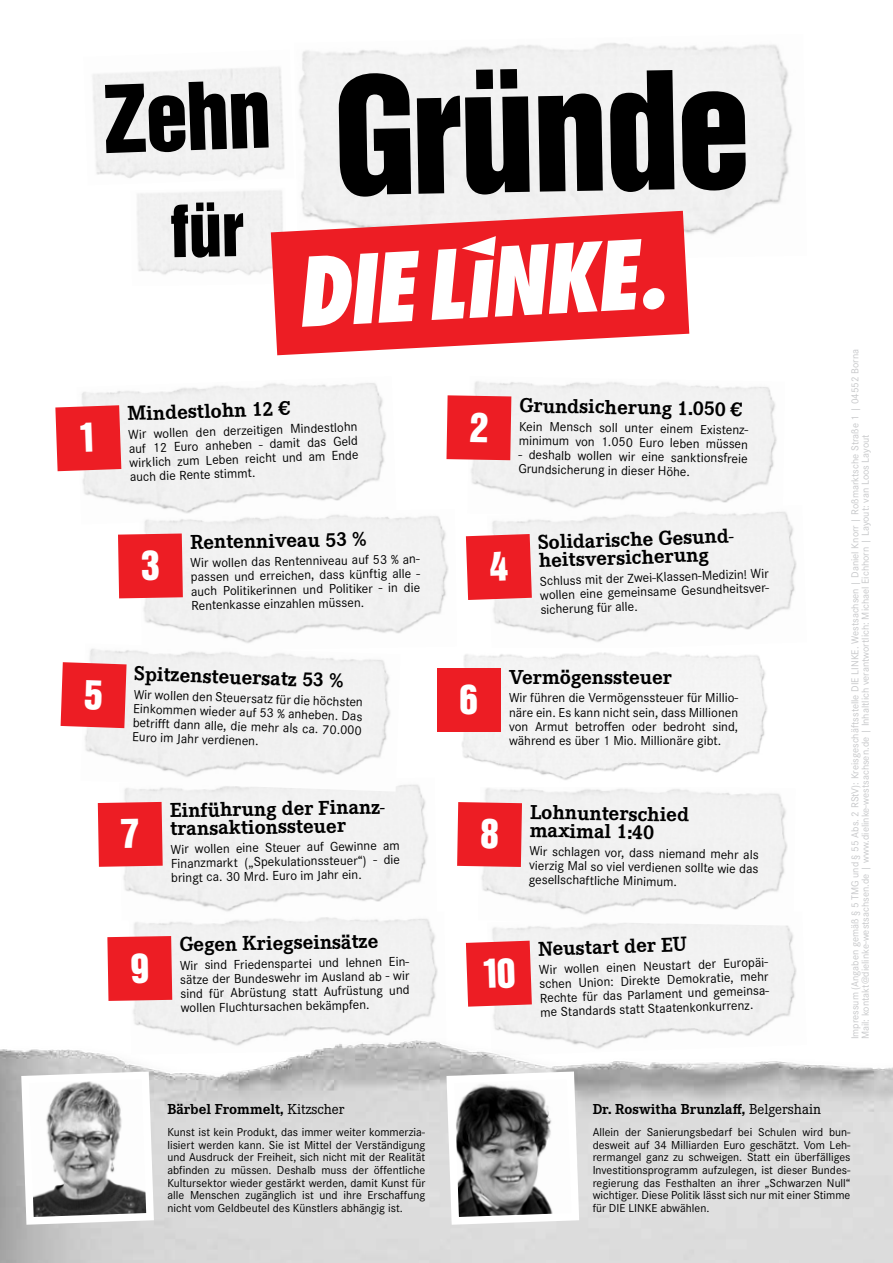
<style>
.page{position:relative;width:893px;height:1263px;background:#fff}
.page>*{position:absolute;margin:0;border:0;box-sizing:border-box;transform-origin:0 0}
.t1{font:149.25px "Helvetica Inserat";color:#000}
.t2{font:85.35px "Helvetica Inserat";color:#000}
.t3{font:37.2px "Helvetica Inserat";color:#fff}
.t4{font:700 21px/18px "Corporate E";letter-spacing:-.005em;color:#000}
.t5{font:700 15px "Corporate E";color:#000}
.t6{font:13.5px/14.1px "Corporate S";color:#000}
.t7{font:12px/12.6px "Corporate S";color:#000;text-align:justify}
.t8{font:10.5px/10.5px "Corporate S";color:#c7c8ca}
.s1{font-weight:400}
</style>
<div class="page">
<div style="left:492px;top:926px;width:305px;height:50px;background:#f1f1f1"></div>
<img style="left:0;top:976px;width:893px;height:287px">
<img style="left:299px;top:43px;width:493px;height:192px">
<svg style="left:271px;top:211px;width:418px;height:144px;fill:#ed1d24"></svg>
<svg style="left:302px;top:236px;width:363px;height:91px"></svg>
<img style="left:123px;top:784px;width:307px;height:136px">
<img style="left:481px;top:788px;width:307px;height:138px">
<svg style="left:443px;top:1068px;width:140px;height:160px"></svg>
<svg style="left:17px;top:1068px;width:141px;height:160px"></svg>
<img style="left:81px;top:383px;width:305px;height:126px">
<img style="left:471px;top:381px;width:306px;height:124px">
<img style="left:143px;top:509px;width:305px;height:134px">
<img style="left:492px;top:505px;width:305px;height:137px">
<img style="left:85px;top:648px;width:315px;height:144px">
<img style="left:462px;top:652px;width:305px;height:128px">
<div style="left:437px;top:668px;width:64px;height:64px;background:#ed1d24"></div>
<svg style="left:466px;top:941px;width:66px;height:66px;background:#ed2b31"></svg>
<div style="left:107px;top:936px;width:65px;height:65px;background:#ed1d24"></div>
<div style="left:171px;top:202px;width:73px;height:56px;background:#f1f1f1"></div>
<div style="left:98px;top:802px;width:65px;height:65px;background:#ed1d24"></div>
<div style="left:457px;top:802px;width:65px;height:65px;background:#ed1d24"></div>
<svg style="left:55px;top:405px;width:66px;height:66px;background:#ed2b32"></svg>
<div style="left:446px;top:395px;width:65px;height:65px;background:#ed1d24"></div>
<div style="left:118px;top:533px;width:65px;height:65px;background:#ed1d24"></div>
<svg style="left:466px;top:534px;width:66px;height:66px;background:#ed2b31"></svg>
<svg style="left:61px;top:662px;width:66px;height:66px;background:#ed2b31"></svg>
<h2 class="t2" style="left:102px;top:69px;width:169px;rotate:-2deg">Zehn</h2>
<h1 class="t1" style="left:332px;top:47px;width:419px;rotate:-1deg">Gründe</h1>
<h3 class="t4" style="left:127px;top:405px;width:164px;rotate:-2deg">Mindestlohn 12 €</h3>
<p class="t6" style="left:128px;top:427px;width:231px;text-align:justify;rotate:-2deg">Wir wollen den derzeitigen Mindestlohn auf 12 Euro anheben - damit das Geld wirklich zum Leben reicht und am Ende auch die Rente stimmt.</p>
<h3 class="t4" style="left:190px;top:533px;width:178px;rotate:-1deg">Rentenniveau 53 %</h3>
<p class="t6" style="left:190px;top:556px;width:234px;rotate:-1deg">Wir wollen das Rentenniveau auf 53 % an&shy;passen und erreichen, dass künftig alle - auch Politikerinnen und Politiker - in die Rentenkasse einzahlen müssen.</p>
<h3 class="t4" style="left:135px;top:664px;width:211px;rotate:2deg">Spitzensteuersatz 53 %</h3>
<p class="t6" style="left:134px;top:687px;width:231px;text-align:justify;rotate:2deg">Wir wollen den Steuersatz für die höchsten Einkommen wieder auf 53 % anheben. Das betriff t dann alle, die mehr als ca. 70.000<br>Euro im Jahr verdienen.</p>
<h3 class="t3" style="left:459px;top:677px;width:20px">6</h3>
<h3 class="t4" style="left:170px;top:802px;width:216px;rotate:-1deg">Einführung der Finanz&shy;transaktionssteuer</h3>
<p class="t6" style="left:171px;top:842px;width:231px;text-align:justify;rotate:-1deg">Wir wollen eine Steuer auf Gewinne am Finanzmarkt („Spekulationssteuer“) - die bringt ca. 30 Mrd. Euro im Jahr ein.</p>
<h3 class="t4" style="left:179px;top:936px;width:201px;rotate:-1deg">Gegen Kriegseinsätze</h3>
<p class="t6" style="left:180px;top:958px;width:234px;rotate:-1deg">Wir sind Friedenspartei und lehnen Ein&shy;sätze der Bundeswehr im Ausland ab - wir sind für Abrüstung statt Aufrüstung und wollen Fluchtursachen bekämpfen.</p>
<p class="t5" style="left:167px;top:1100px;width:178px">Bärbel Frommelt, <span class="s1">Kitzscher</span></p>
<h3 class="t4" style="left:520px;top:396px;width:224px;rotate:1deg">Grundsicherung 1.050 €</h3>
<p class="t6" style="left:519px;top:419px;width:234px;rotate:1deg">Kein Mensch soll unter einem Existenz&shy;minimum von 1.050 Euro leben müssen</p>
<p class="t6" style="left:519px;top:447px;width:231px;rotate:1deg">- deshalb wollen wir eine sanktionsfreie<br>Grundsicherung in dieser Höhe.</p>
<h3 class="t4" style="left:538px;top:534px;width:197px;rotate:-2deg">Solidarische Gesund&shy;heitsversicherung</h3>
<p class="t6" style="left:539px;top:574px;width:234px;rotate:-2deg">Schluss mit der Zwei-Klassen-Medizin! Wir wollen eine gemeinsame Gesundheitsver&shy;sicherung für alle.</p>
<h3 class="t4" style="left:509px;top:668px;width:164px">Vermögenssteuer</h3>
<p class="t6" style="left:509px;top:691px;width:231px;text-align:justify">Wir führen die Vermögenssteuer für Millio&shy;näre ein. Es kann nicht sein, dass Millionen von Armut betroffen oder bedroht sind, während es über 1 Mio. Millionäre gibt.</p>
<h3 class="t4" style="left:530px;top:803px;width:162px;rotate:1deg">Lohnunterschied maximal 1:40</h3>
<p class="t6" style="left:530px;top:844px;width:231px;text-align:justify;rotate:1deg">Wir schlagen vor, dass niemand mehr als vierzig Mal so viel verdienen sollte wie das gesellschaftliche Minimum.</p>
<h3 class="t4" style="left:538px;top:940px;width:151px;rotate:-2deg">Neustart der EU</h3>
<p class="t6" style="left:539px;top:963px;width:234px;rotate:-2deg">Wir wollen einen Neustart der Europäi&shy;schen Union: Direkte Demokratie, mehr Rechte für das Parlament und gemeinsa&shy;me Standards statt Staatenkonkurrenz.</p>
<p class="t5" style="left:593px;top:1100px;width:230px">Dr. Roswitha Brunzlaff, <span class="s1">Belgershain</span></p>
<p class="t8" style="left:850px;top:1039px;width:692px;rotate:-90deg">Impressum (Angaben gemäß § 5 TMG und § 55 Abs. 2 RStV): Kreisgeschäftsstelle DIE LINKE. Westsachsen | Daniel Knorr | Roßmarktsche Straße 1 | 04552 Borna<br>Mail: kontakt@dielinke-westsachsen.de | www.dielinke-westsachsen.de | Inhaltlich verantwortlich: Michael Eichhorn | Layout: van Loos Layout</p>
<p class="t7" style="left:167px;top:1126px;width:259px">Kunst ist kein Produkt, das immer weiter kommerzia&shy;lisiert werden kann. Sie ist Mittel der Verständigung und Ausdruck der Freiheit, sich nicht mit der Realität abfinden zu müssen. Deshalb muss der öffentliche Kultursektor wieder gestärkt werden, damit Kunst für alle Menschen zugänglich ist und ihre Erschaffung nicht vom Geldbeutel des Künstlers abhängig ist.</p>
<p class="t7" style="left:593px;top:1126px;width:259px">Allein der Sanierungsbedarf bei Schulen wird bun&shy;desweit auf 34 Milliarden Euro geschätzt. Vom Leh&shy;rermangel ganz zu schweigen. Statt ein überfälliges Investitionsprogramm aufzulegen, ist dieser Bundes&shy;regierung das Festhalten an ihrer „Schwarzen Null“ wichtiger. Diese Politik lässt sich nur mit einer Stimme für DIE LINKE abwählen.</p>
</div>
